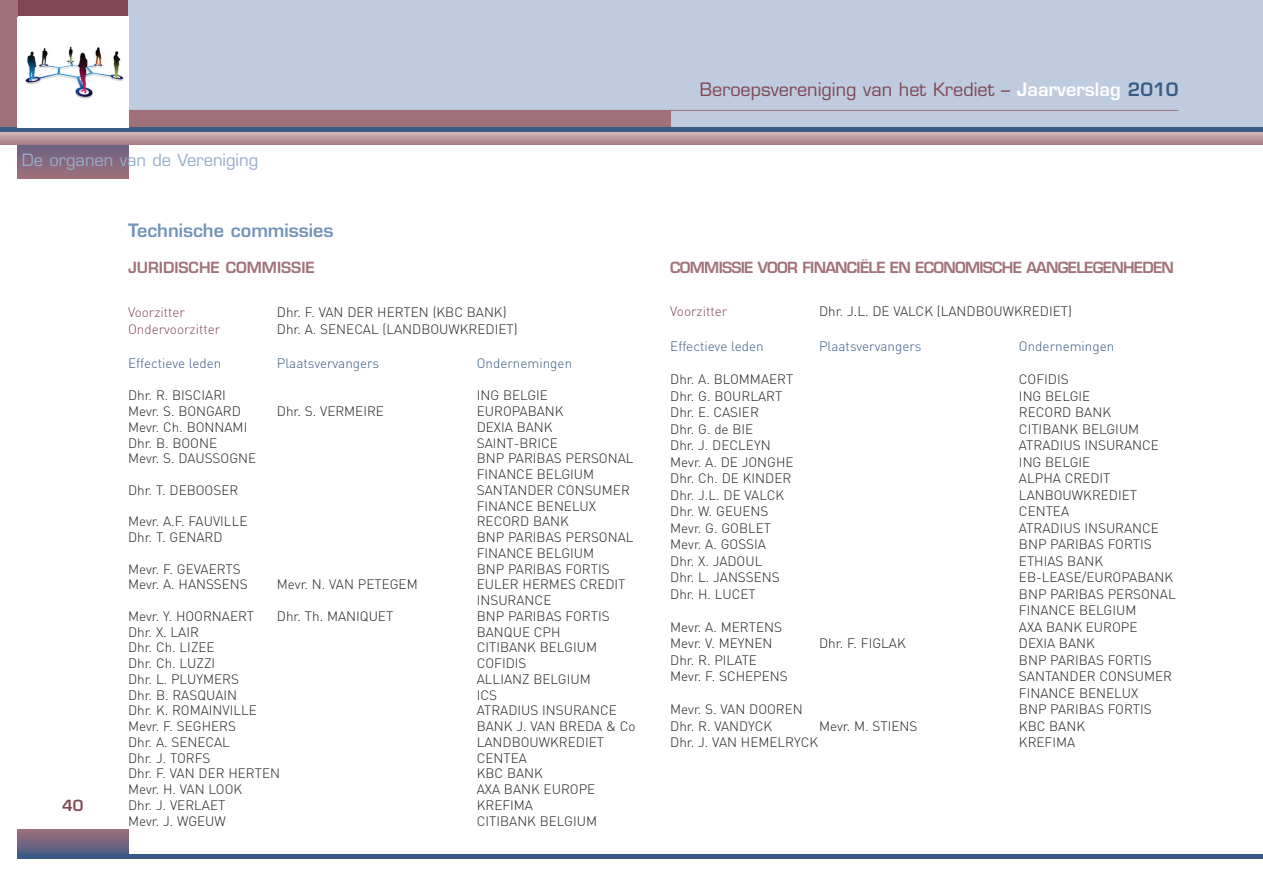
<style>
.page{position:relative;width:1263px;height:893px;background:#fff}
.page>*{position:absolute;margin:0;border:0;box-sizing:border-box;transform-origin:0 0}
.t1{font:18px "Eurostile LT Std";color:#804752}
.t2{font:600 18px "Eurostile LT Std";color:#7193b8}
.t3{font:16.5px "Eurostile LT Std";color:#96adc9}
.t4{font:600 15px "Eurostile LT Std";letter-spacing:-.05em;color:#a07179}
.t5{font:600 15px "Eurostile LT Std";color:#a07179}
.t6{font:600 15px "Eurostile LT Std";color:#804752}
.t7{font:300 13.5px/15.8px "DIN";color:#231f20}
.t8{font:300 13.5px "DIN";color:#385a84}
.t9{font:300 13.5px "DIN";color:#804752}
.s1{font-weight:600;color:#fff}
.s2{font-weight:600;color:#385a84}
</style>
<div class="page">
<div style="left:0;top:0;width:1263px;height:127px;background:#bfcbde"></div>
<div style="left:17px;top:829px;width:111px;height:26px;background:linear-gradient(to bottom,#a1707b,#4f5c83)"></div>
<hr style="left:17px;top:855px;width:1246px;height:4px;background:#385a84">
<div style="left:0;top:0;width:128px;height:18px;background:#804752"></div>
<div style="left:0;top:0;width:17px;height:127px;background:#a07179"></div>
<svg style="left:17px;top:144px;width:111px;height:34px;background:#85697d"></svg>
<hr style="left:128px;top:110px;width:1050px;height:1px;background:#a07179">
<div style="left:128px;top:110px;width:542px;height:17px;background:#a07179"></div>
<svg style="left:0;top:132px;width:1263px;height:12px;background:#bc9a9f"></svg>
<div style="left:0;top:127px;width:1263px;height:5px;background:#385a84"></div>
<img style="left:19px;top:17px;width:109px;height:110px">
<p class="t3" style="left:22px;top:154px;width:238px">De organen van de Vereniging</p>
<p class="t6" style="left:62px;top:799px;width:23px">40</p>
<p class="t2" style="left:128px;top:223px;width:207px">Technische commissies</p>
<p class="t5" style="left:128px;top:262px;width:188px">JURIDISCHE COMMISSIE</p>
<p class="t9" style="left:128px;top:307px;width:59px">Voorzitter</p>
<p class="t7" style="left:277px;top:305px;width:231px">Dhr. F. VAN DER HERTEN (KBC BANK)</p>
<p class="t9" style="left:128px;top:324px;width:94px">Ondervoorzitter</p>
<p class="t7" style="left:277px;top:323px;width:242px">Dhr. A. SENECAL (LANDBOUWKREDIET)</p>
<p class="t8" style="left:128px;top:358px;width:95px">Effectieve leden</p>
<p class="t8" style="left:277px;top:358px;width:104px">Plaatsvervangers</p>
<p class="t8" style="left:477px;top:358px;width:97px">Ondernemingen</p>
<p class="t7" style="left:128px;top:389px;width:99px">Dhr. R. BISCIARI</p>
<p class="t7" style="left:477px;top:389px;width:73px">ING BELGIE</p>
<p class="t7" style="left:128px;top:405px;width:114px">Mevr. S. BONGARD</p>
<p class="t7" style="left:277px;top:405px;width:109px">Dhr. S. VERMEIRE</p>
<p class="t7" style="left:477px;top:405px;width:88px">EUROPABANK</p>
<p class="t7" style="left:128px;top:421px;width:121px">Mevr. Ch. BONNAMI</p>
<p class="t7" style="left:477px;top:421px;width:77px">DEXIA BANK</p>
<p class="t7" style="left:128px;top:437px;width:91px">Dhr. B. BOONE</p>
<p class="t7" style="left:477px;top:437px;width:83px">SAINT-BRICE</p>
<p class="t7" style="left:128px;top:452px;width:130px">Mevr. S. DAUSSOGNE</p>
<p class="t7" style="left:477px;top:452px;width:158px">BNP PARIBAS PERSONAL<br>FINANCE BELGIUM</p>
<p class="t7" style="left:128px;top:484px;width:112px">Dhr. T. DEBOOSER</p>
<p class="t7" style="left:477px;top:484px;width:155px">SANTANDER CONSUMER<br>FINANCE BENELUX</p>
<p class="t7" style="left:128px;top:515px;width:121px">Mevr. A.F. FAUVILLE</p>
<p class="t7" style="left:477px;top:515px;width:94px">RECORD BANK</p>
<p class="t7" style="left:128px;top:531px;width:96px">Dhr. T. GENARD</p>
<p class="t7" style="left:477px;top:531px;width:158px">BNP PARIBAS PERSONAL<br>FINANCE BELGIUM</p>
<p class="t7" style="left:128px;top:563px;width:114px">Mevr. F. GEVAERTS</p>
<p class="t7" style="left:477px;top:563px;width:134px">BNP PARIBAS FORTIS</p>
<p class="t7" style="left:128px;top:578px;width:121px">Mevr. A. HANSSENS</p>
<p class="t7" style="left:277px;top:578px;width:142px">Mevr. N. VAN PETEGEM</p>
<p class="t7" style="left:477px;top:578px;width:150px">EULER HERMES CREDIT<br>INSURANCE</p>
<p class="t7" style="left:128px;top:610px;width:128px">Mevr. Y. HOORNAERT</p>
<p class="t7" style="left:277px;top:610px;width:118px">Dhr. Th. MANIQUET</p>
<p class="t7" style="left:477px;top:610px;width:134px">BNP PARIBAS FORTIS</p>
<p class="t7" style="left:128px;top:626px;width:72px">Dhr. X. LAIR</p>
<p class="t7" style="left:477px;top:626px;width:85px">BANQUE CPH</p>
<p class="t7" style="left:128px;top:641px;width:88px">Dhr. Ch. LIZEE</p>
<p class="t7" style="left:477px;top:641px;width:122px">CITIBANK BELGIUM</p>
<p class="t7" style="left:128px;top:657px;width:89px">Dhr. Ch. LUZZI</p>
<p class="t7" style="left:477px;top:657px;width:51px">COFIDIS</p>
<p class="t7" style="left:128px;top:673px;width:112px">Dhr. L. PLUYMERS</p>
<p class="t7" style="left:477px;top:673px;width:116px">ALLIANZ BELGIUM</p>
<p class="t7" style="left:128px;top:689px;width:111px">Dhr. B. RASQUAIN</p>
<p class="t7" style="left:477px;top:689px;width:22px">ICS</p>
<p class="t7" style="left:128px;top:704px;width:130px">Dhr. K. ROMAINVILLE</p>
<p class="t7" style="left:477px;top:704px;width:142px">ATRADIUS INSURANCE</p>
<p class="t7" style="left:128px;top:720px;width:109px">Mevr. F. SEGHERS</p>
<p class="t7" style="left:477px;top:720px;width:160px">BANK J. VAN BREDA &amp; Co</p>
<p class="t7" style="left:128px;top:736px;width:103px">Dhr. A. SENECAL</p>
<p class="t7" style="left:477px;top:736px;width:129px">LANDBOUWKREDIET</p>
<p class="t7" style="left:128px;top:752px;width:84px">Dhr. J. TORFS</p>
<p class="t7" style="left:477px;top:752px;width:52px">CENTEA</p>
<p class="t7" style="left:128px;top:767px;width:154px">Dhr. F. VAN DER HERTEN</p>
<p class="t7" style="left:477px;top:767px;width:68px">KBC BANK</p>
<p class="t7" style="left:128px;top:783px;width:116px">Mevr. H. VAN LOOK</p>
<p class="t7" style="left:477px;top:783px;width:120px">AXA BANK EUROPE</p>
<p class="t7" style="left:128px;top:799px;width:99px">Dhr. J. VERLAET</p>
<p class="t7" style="left:477px;top:799px;width:58px">KREFIMA</p>
<p class="t7" style="left:128px;top:815px;width:99px">Mevr. J. WGEUW</p>
<p class="t7" style="left:477px;top:815px;width:122px">CITIBANK BELGIUM</p>
<p class="t1" style="left:700px;top:82px;width:480px">Beroepsvereniging van het Krediet – <span class="s1">Jaarverslag</span> <span class="s2">2010</span></p>
<p class="t4" style="left:670px;top:262px;width:505px">COMMISSIE VOOR FINANCIËLE EN ECONOMISCHE AANGELEGENHEDEN</p>
<p class="t9" style="left:670px;top:307px;width:59px">Voorzitter</p>
<p class="t7" style="left:819px;top:305px;width:254px">Dhr. J.L. DE VALCK (LANDBOUWKREDIET)</p>
<p class="t8" style="left:670px;top:341px;width:95px">Effectieve leden</p>
<p class="t8" style="left:819px;top:341px;width:104px">Plaatsvervangers</p>
<p class="t8" style="left:1019px;top:341px;width:97px">Ondernemingen</p>
<p class="t7" style="left:670px;top:373px;width:125px">Dhr. A. BLOMMAERT</p>
<p class="t7" style="left:1019px;top:373px;width:51px">COFIDIS</p>
<p class="t7" style="left:670px;top:389px;width:114px">Dhr. G. BOURLART</p>
<p class="t7" style="left:1019px;top:389px;width:73px">ING BELGIE</p>
<p class="t7" style="left:670px;top:406px;width:90px">Dhr. E. CASIER</p>
<p class="t7" style="left:1019px;top:406px;width:94px">RECORD BANK</p>
<p class="t7" style="left:670px;top:422px;width:85px">Dhr. G. de BIE</p>
<p class="t7" style="left:1019px;top:422px;width:122px">CITIBANK BELGIUM</p>
<p class="t7" style="left:670px;top:439px;width:102px">Dhr. J. DECLEYN</p>
<p class="t7" style="left:1019px;top:439px;width:142px">ATRADIUS INSURANCE</p>
<p class="t7" style="left:670px;top:455px;width:125px">Mevr. A. DE JONGHE</p>
<p class="t7" style="left:1019px;top:455px;width:73px">ING BELGIE</p>
<p class="t7" style="left:670px;top:472px;width:123px">Dhr. Ch. DE KINDER</p>
<p class="t7" style="left:1019px;top:472px;width:93px">ALPHA CREDIT</p>
<p class="t7" style="left:670px;top:488px;width:115px">Dhr. J.L. DE VALCK</p>
<p class="t7" style="left:1019px;top:488px;width:120px">LANBOUWKREDIET</p>
<p class="t7" style="left:670px;top:505px;width:100px">Dhr. W. GEUENS</p>
<p class="t7" style="left:1019px;top:505px;width:52px">CENTEA</p>
<p class="t7" style="left:670px;top:521px;width:102px">Mevr. G. GOBLET</p>
<p class="t7" style="left:1019px;top:521px;width:142px">ATRADIUS INSURANCE</p>
<p class="t7" style="left:670px;top:538px;width:97px">Mevr. A. GOSSIA</p>
<p class="t7" style="left:1019px;top:538px;width:134px">BNP PARIBAS FORTIS</p>
<p class="t7" style="left:670px;top:554px;width:94px">Dhr. X. JADOUL</p>
<p class="t7" style="left:1019px;top:554px;width:86px">ETHIAS BANK</p>
<p class="t7" style="left:670px;top:571px;width:111px">Dhr. L. JANSSENS</p>
<p class="t7" style="left:1019px;top:571px;width:156px">EB-LEASE/EUROPABANK</p>
<p class="t7" style="left:670px;top:587px;width:87px">Dhr. H. LUCET</p>
<p class="t7" style="left:1019px;top:587px;width:158px;line-height:16.5px">BNP PARIBAS PERSONAL<br>FINANCE BELGIUM</p>
<p class="t7" style="left:670px;top:620px;width:113px">Mevr. A. MERTENS</p>
<p class="t7" style="left:1019px;top:620px;width:120px">AXA BANK EUROPE</p>
<p class="t7" style="left:670px;top:637px;width:104px">Mevr. V. MEYNEN</p>
<p class="t7" style="left:819px;top:637px;width:88px">Dhr. F. FIGLAK</p>
<p class="t7" style="left:1019px;top:637px;width:77px">DEXIA BANK</p>
<p class="t7" style="left:670px;top:653px;width:88px">Dhr. R. PILATE</p>
<p class="t7" style="left:1019px;top:653px;width:134px">BNP PARIBAS FORTIS</p>
<p class="t7" style="left:670px;top:670px;width:119px">Mevr. F. SCHEPENS</p>
<p class="t7" style="left:1019px;top:670px;width:155px;line-height:16.5px">SANTANDER CONSUMER<br>FINANCE BENELUX</p>
<p class="t7" style="left:670px;top:703px;width:134px">Mevr. S. VAN DOOREN</p>
<p class="t7" style="left:1019px;top:703px;width:134px">BNP PARIBAS FORTIS</p>
<p class="t7" style="left:670px;top:719px;width:103px">Dhr. R. VANDYCK</p>
<p class="t7" style="left:819px;top:719px;width:100px">Mevr. M. STIENS</p>
<p class="t7" style="left:1019px;top:719px;width:68px">KBC BANK</p>
<p class="t7" style="left:670px;top:736px;width:149px">Dhr. J. VAN HEMELRYCK</p>
<p class="t7" style="left:1019px;top:736px;width:58px">KREFIMA</p>
</div>
